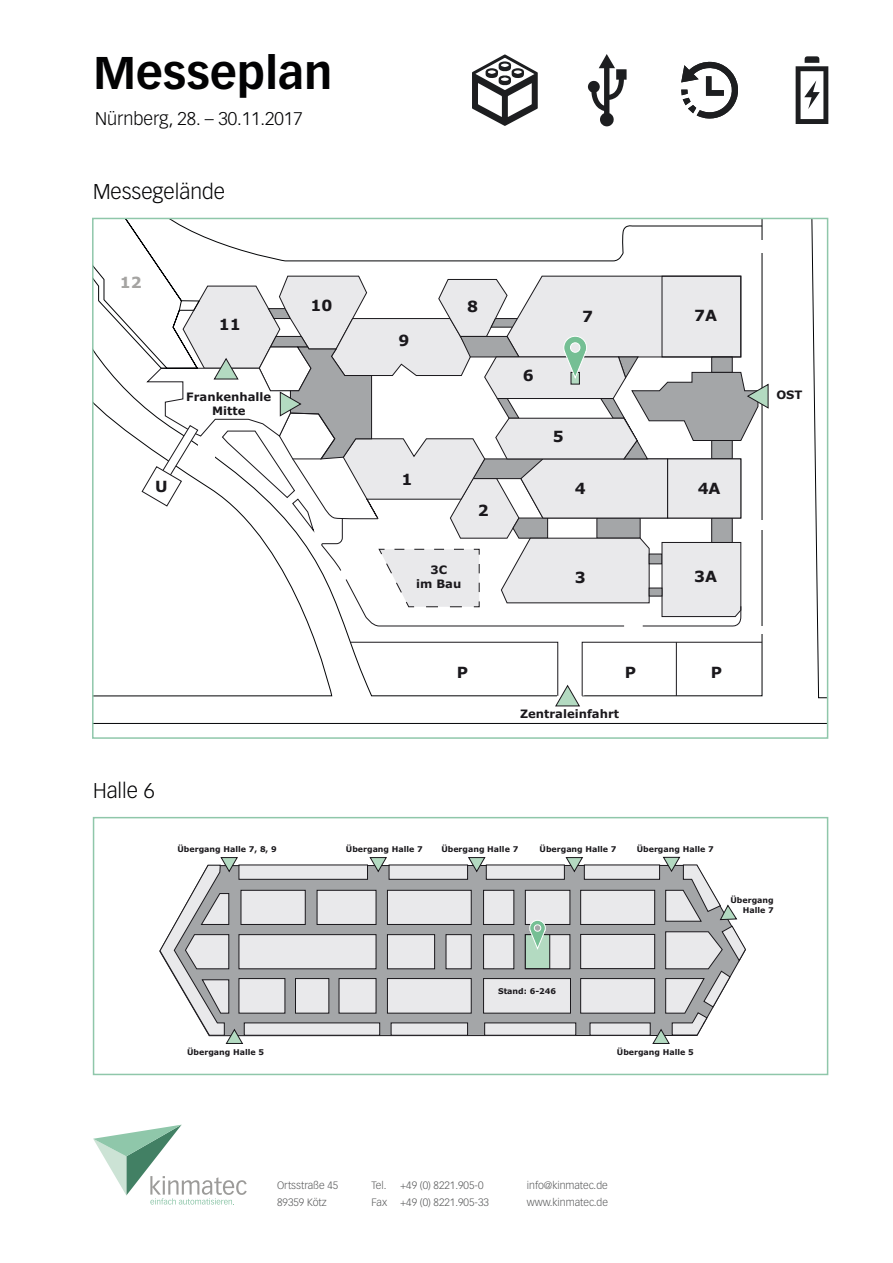
<style>
.page{position:relative;width:893px;height:1263px;background:#fff}
.page>*{position:absolute;margin:0;border:0;box-sizing:border-box;transform-origin:0 0}
.t1{font:700 45px "Vectora LT Std";letter-spacing:.005em;color:#020203}
.t2{font:300 21px "Vectora LT Std";color:#020203}
.t3{font:300 18px "Vectora LT Std";color:#020203}
.t4{font:700 15.45px "Verdana";color:#1a181c}
.t5{font:700 15.45px "Verdana";color:#a5a4a2}
.t6{font:700 11.7px/14px "Verdana";color:#1a181c;text-align:center}
.t7{font:300 10.5px/16.5px "Vectora LT Std";color:#595a5b}
.t8{font:700 7.95px/9.4px "Verdana";color:#1a181c;text-align:right}
</style>
<div class="page">
<svg style="left:93px;top:1125px;width:154px;height:80px"></svg>
<svg style="left:472px;top:54px;width:66px;height:72px"></svg>
<svg style="left:681px;top:62px;width:57px;height:57px"></svg>
<svg style="left:796px;top:56px;width:32px;height:68px"></svg>
<svg style="left:588px;top:54px;width:39px;height:72px"></svg>
<svg style="left:95px;top:221px;width:730px;height:503px"></svg>
<div style="left:758px;top:626px;width:11px;height:7px;background:#fff"></div>
<div style="left:758px;top:240px;width:11px;height:13px;background:#fff"></div>
<svg style="left:95px;top:221px;width:668px;height:148px"></svg>
<div style="left:558px;top:676px;width:24px;height:36px;background:#fff"></div>
<svg style="left:349px;top:641px;width:414px;height:66px"></svg>
<hr style="left:676px;top:642px;width:1px;height:54px;background:#1a181c">
<svg style="left:141px;top:275px;width:628px;height:352px"></svg>
<svg style="left:243px;top:865px;width:322px;height:171px;background:#9c9ea0"></svg>
<div style="left:239px;top:865px;width:129px;height:15px;background:#e9e9eb;border:1px solid #1a181c"></div>
<div style="left:389px;top:865px;width:79px;height:15px;background:#e9e9eb;border:1px solid #1a181c"></div>
<div style="left:486px;top:865px;width:79px;height:15px;background:#e9e9eb;border:1px solid #1a181c"></div>
<div style="left:484px;top:1022px;width:92px;height:13px;background:#e9e9eb"></div>
<div style="left:391px;top:1022px;width:77px;height:13px;background:#e9e9eb"></div>
<div style="left:244px;top:1022px;width:136px;height:13px;background:#e9e9eb"></div>
<div style="left:239px;top:978px;width:46px;height:35px;background:#e9e9eb;border:1px solid #1a181c"></div>
<div style="left:295px;top:978px;width:34px;height:35px;background:#e9e9eb;border:1px solid #1a181c"></div>
<div style="left:339px;top:978px;width:37px;height:35px;background:#e9e9eb"></div>
<div style="left:241px;top:890px;width:65px;height:35px;background:#e9e9eb;border:1px solid #1a181c"></div>
<div style="left:317px;top:890px;width:59px;height:35px;background:#e9e9eb;border:1px solid #1a181c"></div>
<div style="left:239px;top:934px;width:137px;height:35px;background:#e9e9eb;border:1px solid #1a181c"></div>
<div style="left:387px;top:934px;width:48px;height:35px;background:#e9e9eb;border:1px solid #1a181c"></div>
<div style="left:387px;top:890px;width:84px;height:35px;background:#e9e9eb;border:1px solid #1a181c"></div>
<div style="left:387px;top:978px;width:84px;height:35px;background:#e9e9eb;border:1px solid #1a181c"></div>
<div style="left:446px;top:934px;width:25px;height:35px;background:#e9e9eb"></div>
<div style="left:483px;top:890px;width:31px;height:35px;background:#e9e9eb;border:1px solid #1a181c"></div>
<div style="left:483px;top:978px;width:88px;height:35px;background:#e9e9eb;border:1px solid #1a181c"></div>
<div style="left:483px;top:934px;width:31px;height:35px;background:#e9e9eb;border:1px solid #1a181c"></div>
<div style="left:525px;top:934px;width:45px;height:35px;background:#e9e9eb;border:1px solid #1a181c"></div>
<div style="left:525px;top:890px;width:45px;height:35px;background:#e9e9eb;border:1px solid #1a181c"></div>
<div style="left:525px;top:934px;width:25px;height:35px;background:#b3dac1;border:1px solid #1a181c"></div>
<svg style="left:529px;top:920px;width:17px;height:30px"></svg>
<svg style="left:159px;top:857px;width:84px;height:187px"></svg>
<svg style="left:369px;top:857px;width:18px;height:15px"></svg>
<svg style="left:468px;top:857px;width:17px;height:15px"></svg>
<svg style="left:565px;top:856px;width:181px;height:188px"></svg>
<div style="left:93px;top:817px;width:735px;height:258px;border:2px solid #8fc7aa"></div>
<h1 class="t1" style="left:93px;top:46px;width:241px">Messeplan</h1>
<h3 class="t3" style="left:95px;top:109px;width:209px">Nürnberg, 28. – 30.11.2017</h3>
<h2 class="t2" style="left:93px;top:179px;width:133px">Messegelände</h2>
<h3 class="t5" style="left:120px;top:272px;width:23px">12</h3>
<h3 class="t4" style="left:219px;top:315px;width:23px">11</h3>
<h3 class="t6" style="left:186px;top:390px;width:86px">Frankenhalle<br>Mitte</h3>
<h3 class="t4" style="left:155px;top:476px;width:14px">U</h3>
<h3 class="t4" style="left:311px;top:296px;width:23px">10</h3>
<h3 class="t4" style="left:399px;top:330px;width:12px">9</h3>
<h3 class="t4" style="left:401px;top:470px;width:12px">1</h3>
<h3 class="t4" style="left:467px;top:297px;width:12px">8</h3>
<h3 class="t4" style="left:478px;top:500px;width:12px">2</h3>
<h3 class="t6" style="left:416px;top:562px;width:47px">3C<br>im Bau</h3>
<h3 class="t4" style="left:523px;top:365px;width:12px">6</h3>
<h3 class="t4" style="left:582px;top:306px;width:12px">7</h3>
<h3 class="t4" style="left:694px;top:306px;width:24px">7A</h3>
<h3 class="t4" style="left:553px;top:426px;width:12px">5</h3>
<h3 class="t4" style="left:575px;top:478px;width:12px">4</h3>
<h3 class="t4" style="left:698px;top:478px;width:24px">4A</h3>
<h3 class="t4" style="left:575px;top:567px;width:12px">3</h3>
<h3 class="t4" style="left:694px;top:566px;width:24px">3A</h3>
<h3 class="t6" style="left:776px;top:387px;width:28px">OST</h3>
<h2 class="t2" style="left:93px;top:778px;width:63px">Halle 6</h2>
<p class="t8" style="left:177px;top:844px;width:101px">Übergang Halle 7, 8, 9</p>
<h3 class="t4" style="left:623px;top:660px;width:13px">P</h3>
<h3 class="t4" style="left:711px;top:662px;width:13px">P</h3>
<h3 class="t4" style="left:457px;top:662px;width:13px">P</h3>
<h3 class="t4" style="left:625px;top:662px;width:13px">P</h3>
<h3 class="t6" style="left:520px;top:707px;width:100px">Zentraleinfahrt</h3>
<p class="t8" style="left:346px;top:844px;width:78px">Übergang Halle 7</p>
<p class="t8" style="left:441px;top:844px;width:78px">Übergang Halle 7</p>
<p class="t8" style="left:540px;top:844px;width:78px">Übergang Halle 7</p>
<p class="t8" style="left:637px;top:844px;width:78px">Übergang Halle 7</p>
<p class="t8" style="left:730px;top:896px;width:45px">Übergang<br>Halle 7</p>
<p class="t8" style="left:498px;top:986px;width:60px">Stand: 6-246</p>
<p class="t8" style="left:187px;top:1048px;width:78px">Übergang Halle 5</p>
<p class="t8" style="left:617px;top:1048px;width:78px">Übergang Halle 5</p>
<h3 class="t7" style="left:277px;top:1177px;width:63px">Ortsstraße 45<br>89359 Kötz</h3>
<h3 class="t7" style="left:527px;top:1177px;width:83px">info@kinmatec.de www.kinmatec.de</h3>
<h3 class="t7" style="left:371px;top:1177px;width:17px">Tel.</h3>
<h3 class="t7" style="left:371px;top:1177px;width:119px;text-indent:28px">+49 (0) 8221.905-0<br>Fax +49 (0) 8221.905-33</h3>
</div>
